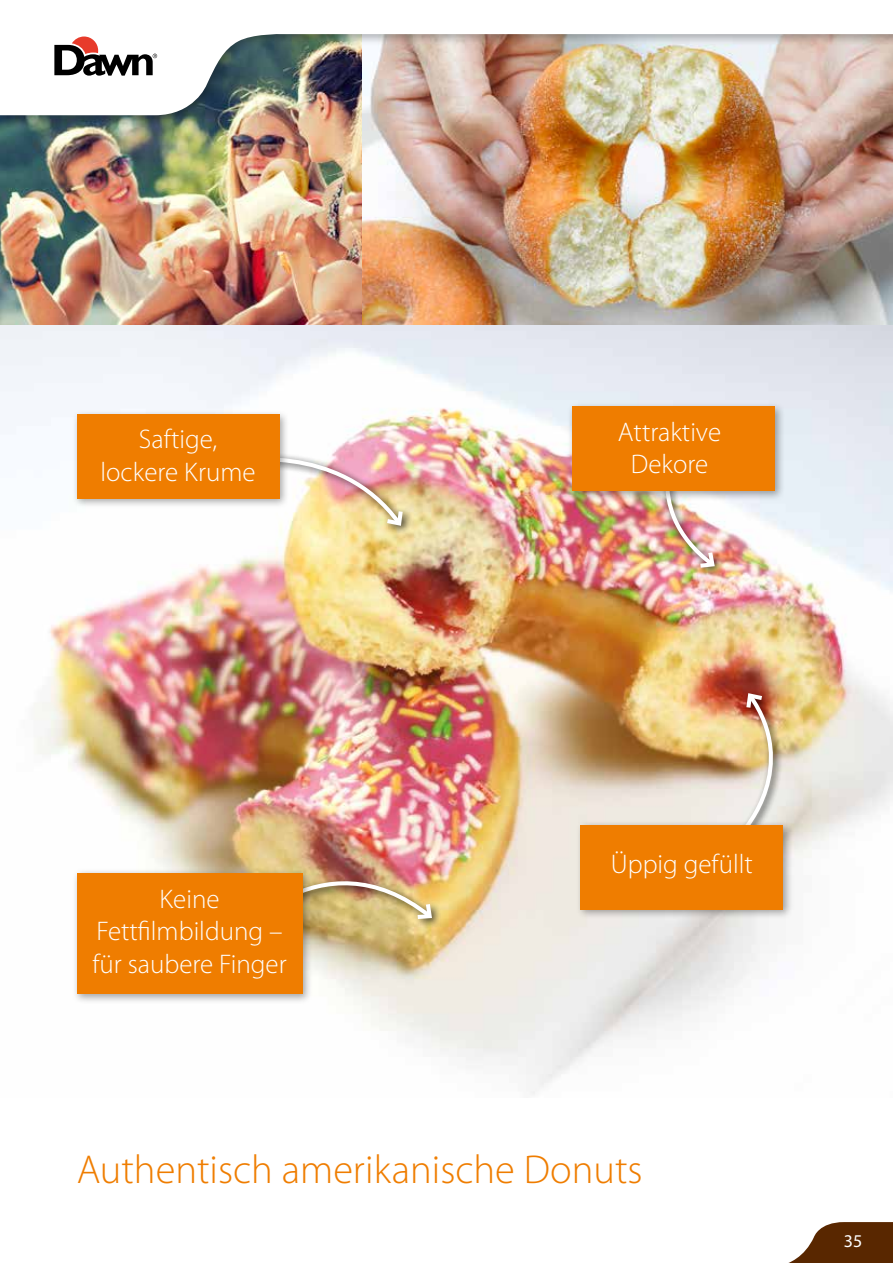
<style>
.page{position:relative;width:893px;height:1263px;background:#fff}
.page>*{position:absolute;margin:0;border:0;box-sizing:border-box;transform-origin:0 0}
.t1{font:300 40.5px "Myriad Pro";color:#ef7d00}
.t2{font:300 27px/32.4px "Myriad Pro";color:#fff;text-align:center}
.t3{font:18px "Myriad Pro";color:#fff}
</style>
<div class="page">
<img style="left:1px;top:324px;width:892px;height:771px">
<img style="left:0;top:128px;width:363px;height:196px">
<svg style="left:788px;top:1222px;width:105px;height:41px"></svg>
<img style="left:363px;top:128px;width:530px;height:196px">
<div style="left:0;top:0;width:893px;height:128px;background:#000;opacity:.3"></div>
<img style="left:0;top:0;width:893px;height:115px">
<div style="left:226px;top:452px;width:186px;height:83px;background:#000;opacity:.75"></div>
<img style="left:226px;top:439px;width:179px;height:90px">
<div style="left:72px;top:409px;width:218px;height:100px;background:#000;opacity:.35"></div>
<div style="left:77px;top:414px;width:202px;height:85px;background:#ef7d00"></div>
<div style="left:222px;top:876px;width:220px;height:78px;background:#000;opacity:.75"></div>
<img style="left:223px;top:828px;width:212px;height:120px">
<div style="left:72px;top:868px;width:241px;height:136px;background:#000;opacity:.35"></div>
<div style="left:77px;top:873px;width:225px;height:121px;background:#ef7d00"></div>
<div style="left:660px;top:429px;width:65px;height:149px;background:#000;opacity:.75"></div>
<img style="left:636px;top:502px;width:82px;height:68px">
<div style="left:567px;top:402px;width:218px;height:100px;background:#000;opacity:.35"></div>
<div style="left:572px;top:407px;width:203px;height:84px;background:#ef7d00"></div>
<div style="left:739px;top:689px;width:44px;height:151px;background:#000;opacity:.75"></div>
<img style="left:740px;top:690px;width:60px;height:144px">
<div style="left:575px;top:820px;width:218px;height:100px;background:#000;opacity:.35"></div>
<div style="left:580px;top:825px;width:203px;height:84px;background:#ef7d00"></div>
<svg style="left:54px;top:37px;width:103px;height:39px"></svg>
<p class="t2" style="left:101px;top:423px;width:156px">Saftige, lockere Krume</p>
<p class="t2" style="left:618px;top:415px;width:105px">Attraktive<br>Dekore</p>
<p class="t2" style="left:92px;top:883px;width:196px">Keine<br>Fettfilmbildung – für saubere Finger</p>
<p class="t2" style="left:611px;top:847px;width:143px">Üppig gefüllt</p>
<h1 class="t1" style="left:77px;top:1145px;width:567px">Authentisch amerikanische Donuts</h1>
<p class="t3" style="left:844px;top:1230px;width:20px">35</p>
</div>
